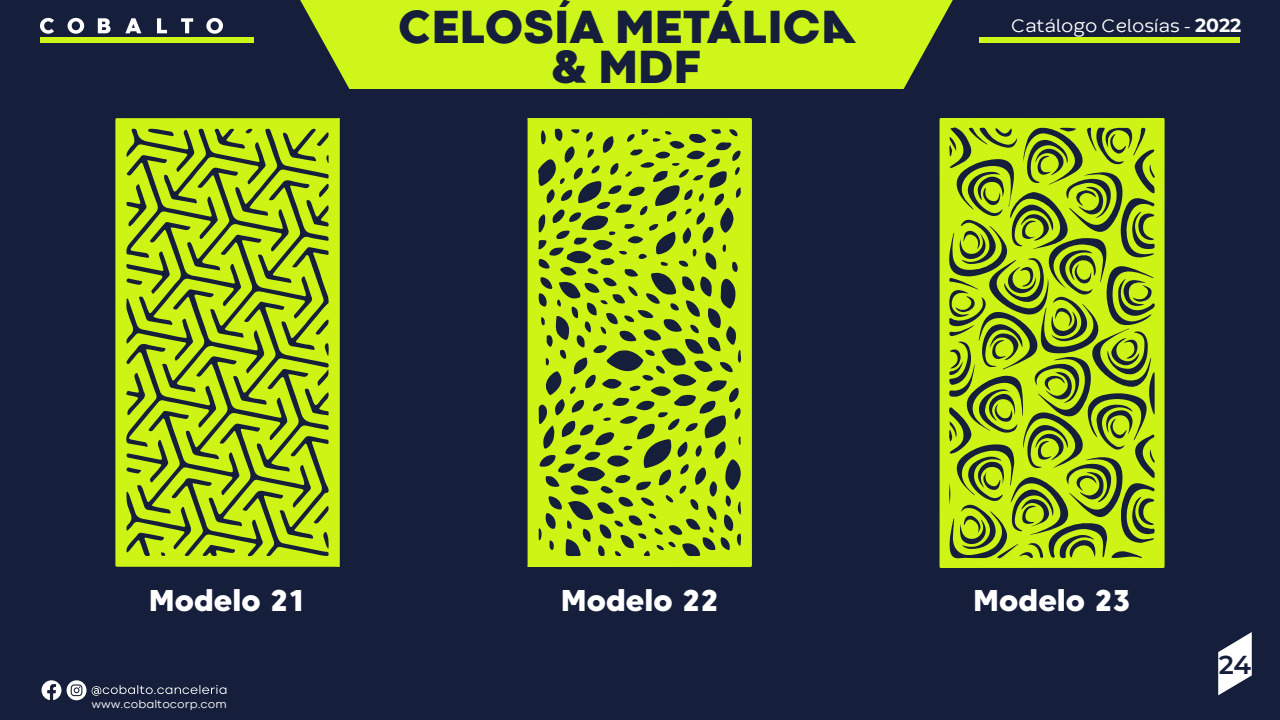
<style>
.page{position:relative;width:1280px;height:720px;background:#151e3b}
.page>*{position:absolute;margin:0;border:0;box-sizing:border-box;transform-origin:0 0}
.t1{font:800 48px "Codec Cold Trial";color:#151e3b}
.t2{font:800 30px "Core Sans C 85";color:#fff}
.t3{font:600 26px "Montserrat";color:#151e3b}
.t4{font:19px "Codec Warm Trial News";color:#fff}
.t5{font:11.7px "Codec Cold Trial News";color:#fff}
.s1{font-family:"Montserrat";font-weight:700}
</style>
<div class="page">
<div style="left:40px;top:37px;width:214px;height:6px;background:#cff61a"></div>
<div style="left:979px;top:37px;width:261px;height:6px;background:#cff61a"></div>
<svg style="left:1218px;top:632px;width:34px;height:63px"></svg>
<svg style="left:67px;top:680px;width:20px;height:20px"></svg>
<svg style="left:71px;top:684px;width:11px;height:12px"></svg>
<svg style="left:42px;top:680px;width:20px;height:20px"></svg>
<svg style="left:92px;top:685px;width:134px;height:11px"></svg>
<svg style="left:40px;top:18px;width:14px;height:16px"></svg>
<svg style="left:68px;top:18px;width:16px;height:16px"></svg>
<svg style="left:98px;top:18px;width:13px;height:15px"></svg>
<svg style="left:125px;top:18px;width:16px;height:15px"></svg>
<svg style="left:157px;top:18px;width:10px;height:15px"></svg>
<svg style="left:181px;top:18px;width:12px;height:15px"></svg>
<svg style="left:206px;top:18px;width:17px;height:16px"></svg>
<svg style="left:867px;top:0;width:86px;height:89px;fill:#cff61a"></svg>
<div style="left:300px;top:0;width:567px;height:89px;background:#cff61a"></div>
<svg style="left:115px;top:118px;width:225px;height:449px;fill:#cef415"></svg>
<svg style="left:527px;top:118px;width:225px;height:449px;fill:#cef415"></svg>
<svg style="left:940px;top:118px;width:225px;height:450px;fill:#cef415"></svg>
<h1 class="t1" style="left:398px;top:-3px;width:460px">CELOSÍA METÁLICA</h1>
<h1 class="t1" style="left:552px;top:37px;width:151px">&amp; MDF</h1>
<p class="t4" style="left:1011px;top:14px;width:232px">Catálogo Celosías - <span class="s1">2022</span></p>
<p class="t2" style="left:149px;top:582px;width:159px">Modelo 21</p>
<p class="t2" style="left:561px;top:582px;width:159px">Modelo 22</p>
<p class="t2" style="left:973px;top:582px;width:159px">Modelo 23</p>
<p class="t5" style="left:92px;top:697px;width:137px">www.cobaltocorp.com</p>
<p class="t3" style="left:1219px;top:647px;width:34px">24</p>
</div>
